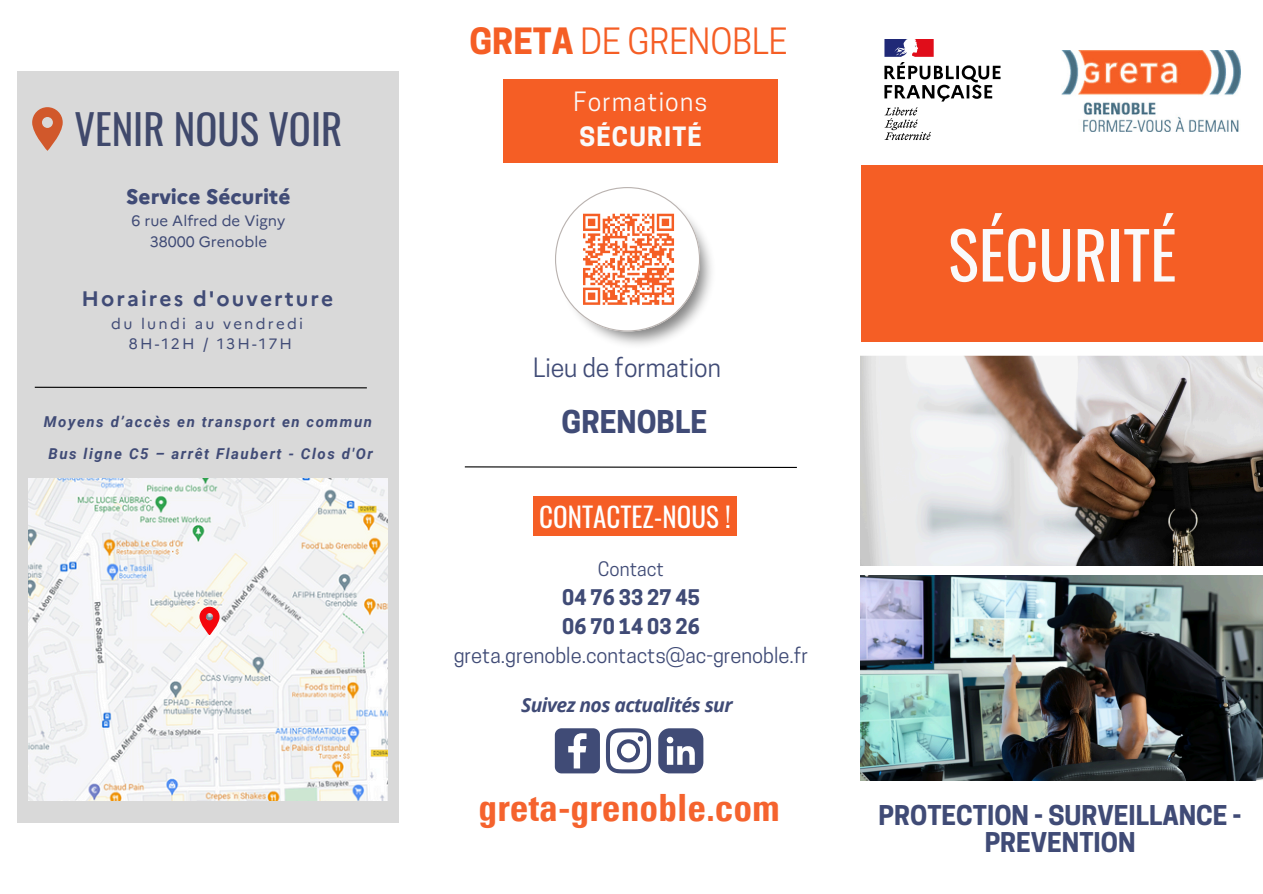
<style>
.page{position:relative;width:1263px;height:894px;background:#fff}
.page>*{position:absolute;margin:0;border:0;box-sizing:border-box;transform-origin:0 0}
.t1{font:64.8px "Oswald";color:#fafafa}
.t2{font:40.8px "Oswald";color:#404b76}
.t3{font:700 condensed 37.65px "Univers LT Std";color:#f5632e}
.t4{font:33.9px "Cooper Hewitt";color:#f55e25}
.t5{font:700 29.4px "Cooper Hewitt";color:#404b76}
.t6{font:27px "Oswald";color:#fff}
.t7{font:700 25.65px/27px "Cooper Hewitt";color:#404b76;text-align:center}
.t8{font:24.9px "Cooper Hewitt";color:#404b76}
.t9{font:24.9px "Cooper Hewitt";letter-spacing:.05em;color:#fafafa}
.t10{font:700 24.9px "Cooper Hewitt";letter-spacing:.05em;color:#fafafa}
.t11{font:700 21px "Marianne";letter-spacing:.1em;color:#404b76}
.t12{font:800 21px "Marianne";color:#404b76}
.t13{font:20.25px "Cooper Hewitt";color:#404b76}
.t14{font:700 20.25px "Cooper Hewitt";color:#404b76}
.t15{font:italic 700 19.35px "Open Sans";letter-spacing:-.03em;color:#404b76}
.t16{font:18.75px "Cooper Hewitt";color:#404b76}
.t17{font:italic 700 15px "Roboto";letter-spacing:.105em;color:#404b76}
.t18{font:15px/20.2px "Marianne";letter-spacing:.15em;color:#404b76;text-align:center}
.t19{font:15px/20.2px "Marianne";color:#404b76;text-align:center}
.s1{font-weight:700}
</style>
<div class="page">
<div style="left:861px;top:165px;width:402px;height:176px;background:#f55e25"></div>
<svg style="left:464px;top:466px;width:333px;height:2px"></svg>
<div style="left:533px;top:496px;width:204px;height:40px;background:#f55e25"></div>
<div style="left:504px;top:79px;width:274px;height:83px;background:#f55e25"></div>
<img style="left:595px;top:232px;width:117px;height:113px">
<svg style="left:555px;top:187px;width:145px;height:144px"></svg>
<img style="left:861px;top:355px;width:402px;height:210px">
<img style="left:861px;top:575px;width:402px;height:205px">
<div style="left:18px;top:72px;width:381px;height:750px;background:#d9d9d9"></div>
<svg style="left:34px;top:386px;width:333px;height:3px"></svg>
<img style="left:29px;top:478px;width:359px;height:322px">
<svg style="left:199px;top:606px;width:21px;height:28px"></svg>
<svg style="left:884px;top:39px;width:116px;height:62px"></svg>
<svg style="left:884px;top:107px;width:47px;height:33px"></svg>
<img style="left:1061px;top:50px;width:179px;height:81px">
<svg style="left:555px;top:728px;width:45px;height:45px;background:#636c8f"></svg>
<svg style="left:606px;top:728px;width:45px;height:45px"></svg>
<svg style="left:658px;top:728px;width:45px;height:45px"></svg>
<h6 class="t2" style="left:74px;top:98px;width:269px">VENIR NOUS VOIR</h6>
<h3 class="t12" style="left:126px;top:183px;width:166px">Service Sécurité</h3>
<p class="t19" style="left:131px;top:211px;width:155px">6 rue Alfred de Vigny<br>38000 Grenoble</p>
<h3 class="t11" style="left:81px;top:286px;width:253px">Horaires d'ouverture</h3>
<p class="t18" style="left:111px;top:313px;width:193px">du lundi au vendredi<br>8H-12H / 13H-17H</p>
<p class="t17" style="left:44px;top:412px;width:330px">Moyens d’accès en transport en commun</p>
<p class="t17" style="left:48px;top:445px;width:326px">Bus ligne C5 – arrêt Flaubert - Clos d'Or</p>
<h4 class="t4" style="left:469px;top:29px;width:320px"><span class="s1">GRETA</span> DE GRENOBLE</h4>
<p class="t9" style="left:574px;top:92px;width:135px">Formations</p>
<p class="t10" style="left:579px;top:127px;width:124px">SÉCURITÉ</p>
<p class="t8" style="left:533px;top:358px;width:189px">Lieu de formation</p>
<p class="t5" style="left:561px;top:411px;width:147px">GRENOBLE</p>
<p class="t6" style="left:539px;top:495px;width:193px">CONTACTEZ-NOUS !</p>
<h2 class="t16" style="left:598px;top:562px;width:68px">Contact</h2>
<p class="t14" style="left:562px;top:589px;width:139px">04 76 33 27 45</p>
<p class="t14" style="left:562px;top:618px;width:139px">06 70 14 03 26</p>
<p class="t13" style="left:454px;top:647px;width:356px">greta.grenoble.contacts@ac-grenoble.fr</p>
<p class="t15" style="left:521px;top:691px;width:213px">Suivez nos actualités sur</p>
<p class="t3" style="left:479px;top:793px;width:302px">greta-grenoble.com</p>
<p class="t1" style="left:948px;top:204px;width:230px">SÉCURITÉ</p>
<h5 class="t7" style="left:879px;top:804px;width:364px">PROTECTION - SURVEILLANCE -<br>PREVENTION</h5>
</div>
